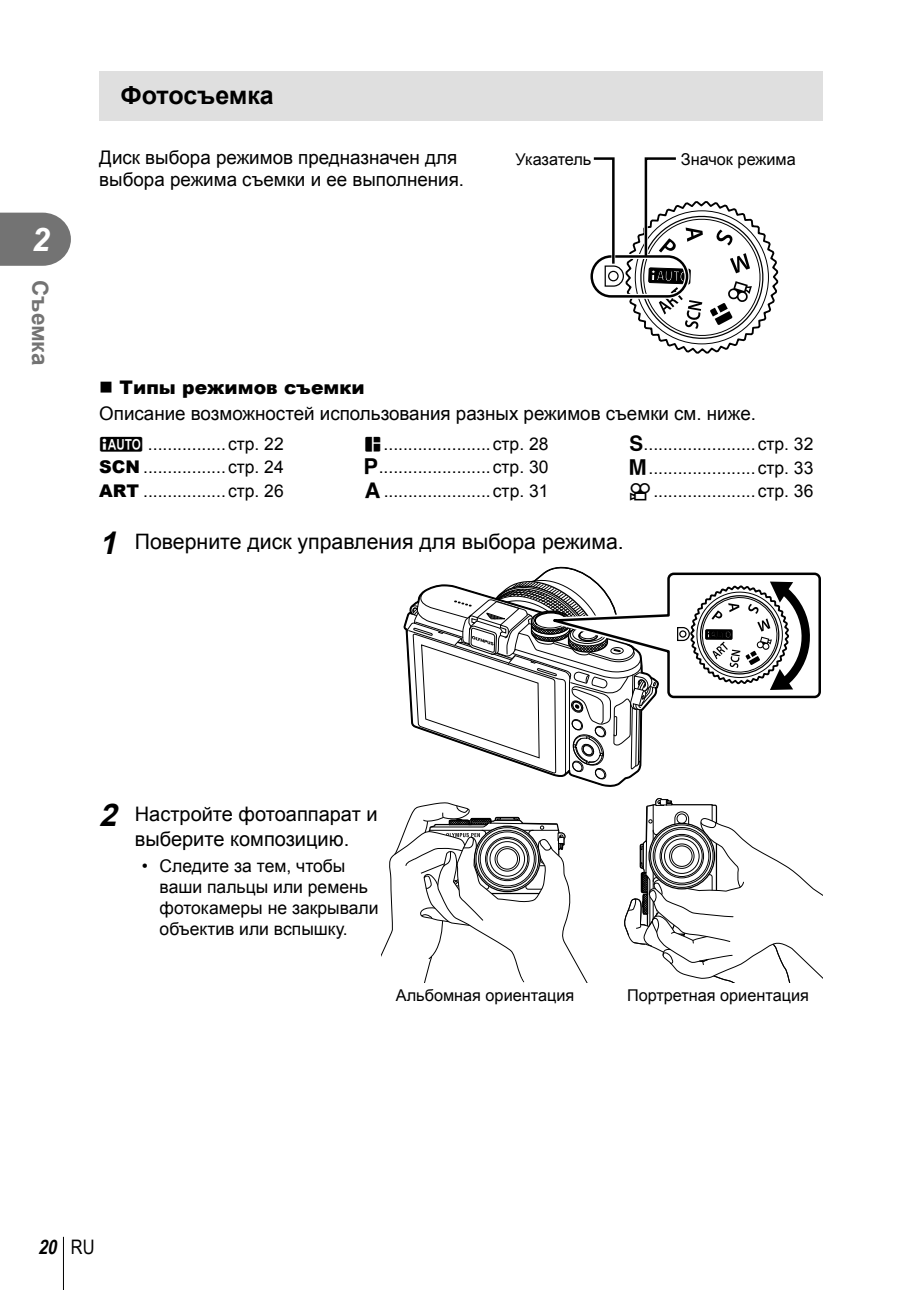
<style>
.page{position:relative;width:908px;height:1290px;background:#fff}
.page>*{position:absolute;margin:0;border:0;box-sizing:border-box;transform-origin:0 0}
.t1{font:italic 700 32.5px "Arial";color:#fff}
.t2{font:700 25px "Arial";letter-spacing:-.015em;color:#000}
.t3{font:700 22.5px "Arial";color:#737373}
.t4{font:21.25px "Arial";color:#000}
.t5{font:20px/25.5px "Arial";color:#000;text-align:center}
.t6{font:italic 700 20px "Arial Narrow";color:#000}
.t7{font:18.75px/22.5px "Arial";color:#000}
.t8{font:17.5px/23.5px "Arial";color:#000;text-align:justify}
.t9{font:16.25px "Arial";color:#000}
.s1{font-weight:900}
.s2{font-family:"Olymp 16"}
.s3{font-family:"Olympus 2"}
.s4{font-family:"Olympus 1"}
.s5{font-weight:700;font-style:italic;font-size:31.25px}
.s6{font-weight:400;font-style:normal}
</style>
<div class="page">
<hr style="left:63px;top:1237px;width:1px;height:53px;background:#000">
<svg style="left:0;top:213px;width:71px;height:53px;background:#7f7f7f"></svg>
<div style="left:99px;top:71px;width:723px;height:49px;background:#dfdfdf"></div>
<svg style="left:590px;top:157px;width:187px;height:197px"></svg>
<svg style="left:381px;top:566px;width:441px;height:417px"></svg>
<svg style="left:474px;top:826px;width:65px;height:65px"></svg>
<div style="left:473px;top:825px;width:67px;height:67px;border:1px solid #000;border-radius:50%"></div>
<div style="left:496px;top:848px;width:22px;height:22px;border:1px solid #000;border-radius:50%"></div>
<div style="left:494px;top:846px;width:25px;height:25px;border:1px solid #000;border-radius:50%"></div>
<div style="left:489px;top:841px;width:35px;height:35px;border:1px solid #000;border-radius:50%"></div>
<div style="left:486px;top:838px;width:41px;height:41px;border:1px solid #000;border-radius:50%"></div>
<div style="left:485px;top:837px;width:44px;height:44px;border:1px solid #000;border-radius:50%"></div>
<div style="left:479px;top:831px;width:55px;height:55px;border:1px solid #000;border-radius:50%"></div>
<div style="left:478px;top:830px;width:58px;height:58px;border:1px solid #000;border-radius:50%"></div>
<div style="left:475px;top:827px;width:63px;height:63px;border:1px solid #000;border-radius:50%"></div>
<svg style="left:648px;top:823px;width:66px;height:66px"></svg>
<div style="left:648px;top:823px;width:66px;height:66px;border:1px solid #000;border-radius:50%"></div>
<div style="left:670px;top:845px;width:22px;height:22px;border:1px solid #000;border-radius:50%"></div>
<div style="left:669px;top:843px;width:25px;height:26px;border:1px solid #000;border-radius:50%"></div>
<div style="left:664px;top:838px;width:35px;height:36px;border:1px solid #000;border-radius:50%"></div>
<div style="left:660px;top:835px;width:42px;height:42px;border:1px solid #000;border-radius:50%"></div>
<div style="left:659px;top:834px;width:44px;height:44px;border:1px solid #000;border-radius:50%"></div>
<div style="left:654px;top:829px;width:54px;height:54px;border:1px solid #000;border-radius:50%"></div>
<div style="left:652px;top:827px;width:58px;height:58px;border:1px solid #000;border-radius:50%"></div>
<div style="left:650px;top:824px;width:63px;height:64px;border:1px solid #000;border-radius:50%"></div>
<h2 class="t2" style="left:120px;top:81px;width:155px">Фотосъемка</h2>
<h1 class="t1" style="left:32px;top:221px;width:20px">2</h1>
<p class="t3" style="left:53px;top:280px;width:87px;rotate:90deg">Съемка</p>
<p class="t7" style="left:99px;top:146px;width:366px">Диск выбора режимов предназначен для выбора режима съемки и ее выполнения.</p>
<p class="t9" style="left:515px;top:149px;width:77px">Указатель</p>
<p class="t9" style="left:680px;top:149px;width:116px">Значок режима</p>
<p class="t7" style="left:99px;top:374px;width:658px;line-height:26px">■ <span class="s1">Типы режимов съемки<br></span>Описание возможностей использования разных режимов съемки см. ниже.</p>
<p class="t8" style="left:99px;top:432px;width:186px"><span class="s2">A</span> ................стр. 22<br><span class="s1">SCN</span> .................стр. 24<br><span class="s1">ART</span> .................стр. 26</p>
<p class="t8" style="left:364px;top:432px;width:186px"><span class="s2">J</span> ......................стр. 28<br><span class="s3">P</span> .......................стр. 30<br><span class="s3">A</span> ......................стр. 31</p>
<p class="t8" style="left:628px;top:432px;width:186px"><span class="s3">S</span> .......................стр. 32<br><span class="s3">M</span> ......................стр. 33 <span class="s4">n</span> .....................стр. 36</p>
<p class="t4" style="left:99px;top:528px;width:526px"><span class="s5">1</span> Поверните диск управления для выбора режима.</p>
<p class="t5" style="left:99px;top:801px;width:280px"><span class="s5">2</span> Настройте фотоаппарат и выберите композицию.</p>
<p class="t8" style="left:159px;top:855px;width:220px;line-height:21px;text-align:left;text-indent:-18px">• Следите за тем, чтобы ваши пальцы или ремень фотокамеры не закрывали объектив или вспышку.</p>
<p class="t9" style="left:395px;top:985px;width:180px">Альбомная ориентация</p>
<p class="t9" style="left:626px;top:985px;width:183px">Портретная ориентация</p>
<p class="t6" style="left:38px;top:1235px;width:58px">20 <span class="s6">RU</span></p>
</div>
